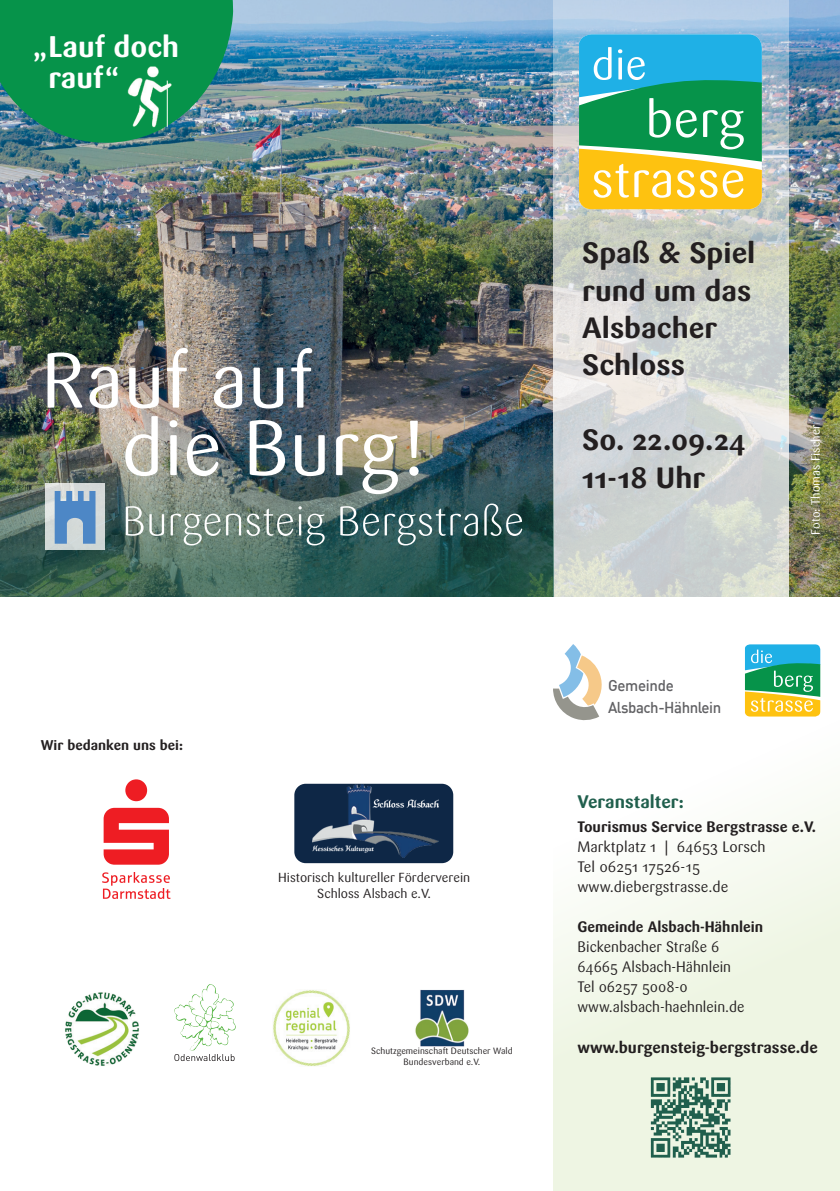
<style>
.page{position:relative;width:840px;height:1191px;background:#fff}
.page>*{position:absolute;margin:0;border:0;box-sizing:border-box;transform-origin:0 0}
.t1{font:77.2px/67.6px "Sari";color:#fff}
.t2{font:700 29.6px/31.4px "Sari";color:#fff}
.t3{font:700 29px/37.4px "Sari";color:#231f20}
.t4{font:700 18px "Sari";color:#205f4d}
.t5{font:700 16px "Sari";color:#231f20}
.t6{font:500 15.4px/22.2px "DIN";letter-spacing:-.03em;color:#616164}
.t7{font:15px/20px "Sari";color:#231f20}
.t8{font:700 15px "Sari";color:#231f20}
.t9{font:700 14px "Sari";color:#231f20}
.t10{font:13px/16px "Sari";color:#231f20;text-align:center}
.t11{font:12px "Sari";color:#fff}
.t12{font:9px/10.6px "Sari";color:#231f20;text-align:center}
</style>
<div class="page">
<div style="left:552px;top:706px;width:287px;height:485px;background:linear-gradient(to bottom,#fff,#eaf3dc)"></div>
<svg style="left:744px;top:644px;width:76px;height:72px"></svg>
<img style="left:65px;top:991px;width:75px;height:75px;border-radius:37px">
<img style="left:186px;top:984px;width:24px;height:25px">
<svg style="left:174px;top:1054px;width:60px;height:7px"></svg>
<img style="left:415px;top:989px;width:54px;height:57px">
<img style="left:273px;top:990px;width:77px;height:76px">
<img style="left:646px;top:1074px;width:87px;height:87px">
<svg style="left:104px;top:779px;width:65px;height:85px"></svg>
<svg style="left:102px;top:872px;width:68px;height:27px"></svg>
<img style="left:0;top:0;width:839px;height:597px">
<svg style="left:0;top:0;width:233px;height:143px"></svg>
<svg style="left:552px;top:0;width:236px;height:597px"></svg>
<svg style="left:578px;top:34px;width:183px;height:175px"></svg>
<img style="left:126px;top:64px;width:52px;height:69px">
<img style="left:0;top:408px;width:552px;height:189px">
<svg style="left:126px;top:503px;width:396px;height:42px"></svg>
<svg style="left:45px;top:483px;width:60px;height:66px;fill:#d3d9d8"></svg>
<svg style="left:55px;top:491px;width:40px;height:53px"></svg>
<svg style="left:552px;top:644px;width:51px;height:77px"></svg>
<div style="left:294px;top:783px;width:159px;height:80px;background:#0e2746;border-radius:11px"></div>
<img style="left:312px;top:785px;width:126px;height:72px">
<h2 class="t2" style="left:48px;top:31px;width:132px;text-indent:-17px">„Lauf doch rauf“</h2>
<h1 class="t1" style="left:121px;top:348px;width:309px;text-indent:-80px">Rauf auf die Burg!</h1>
<p class="t9" style="left:41px;top:736px;width:144px">Wir bedanken uns bei:</p>
<p class="t10" style="left:278px;top:869px;width:193px">Historisch kultureller Förderverein<br>Schloss Alsbach e.V.</p>
<p class="t12" style="left:371px;top:1046px;width:143px">Schutzgemeinschaft Deutscher Wald<br>Bundesverband e.V.</p>
<h3 class="t3" style="left:582px;top:234px;width:175px">Spaß &amp; Spiel rund um das<br>Alsbacher<br>Schloss</h3>
<h3 class="t3" style="left:582px;top:421px;width:165px">So. 22.09.24<br>11-18 Uhr</h3>
<p class="t11" style="left:808px;top:534px;width:111px;rotate:-90deg">Foto: Thomas Fischer</p>
<p class="t6" style="left:607px;top:673px;width:115px">Gemeinde<br>Alsbach-Hähnlein</p>
<p class="t4" style="left:577px;top:790px;width:108px">Veranstalter:</p>
<p class="t8" style="left:577px;top:817px;width:240px">Tourismus Service Bergstrasse e.V.</p>
<p class="t7" style="left:577px;top:836px;width:189px">Marktplatz 1 | 64653 Lorsch<br>Tel 06251 17526-15 www.diebergstrasse.de</p>
<p class="t8" style="left:577px;top:917px;width:187px">Gemeinde Alsbach-Hähnlein</p>
<p class="t7" style="left:577px;top:936px;width:168px">Bickenbacher Straße 6<br>64665 Alsbach-Hähnlein<br>Tel 06257 5008-0 www.alsbach-haehnlein.de</p>
<p class="t5" style="left:577px;top:1038px;width:242px">www.burgensteig-bergstrasse.de</p>
</div>
